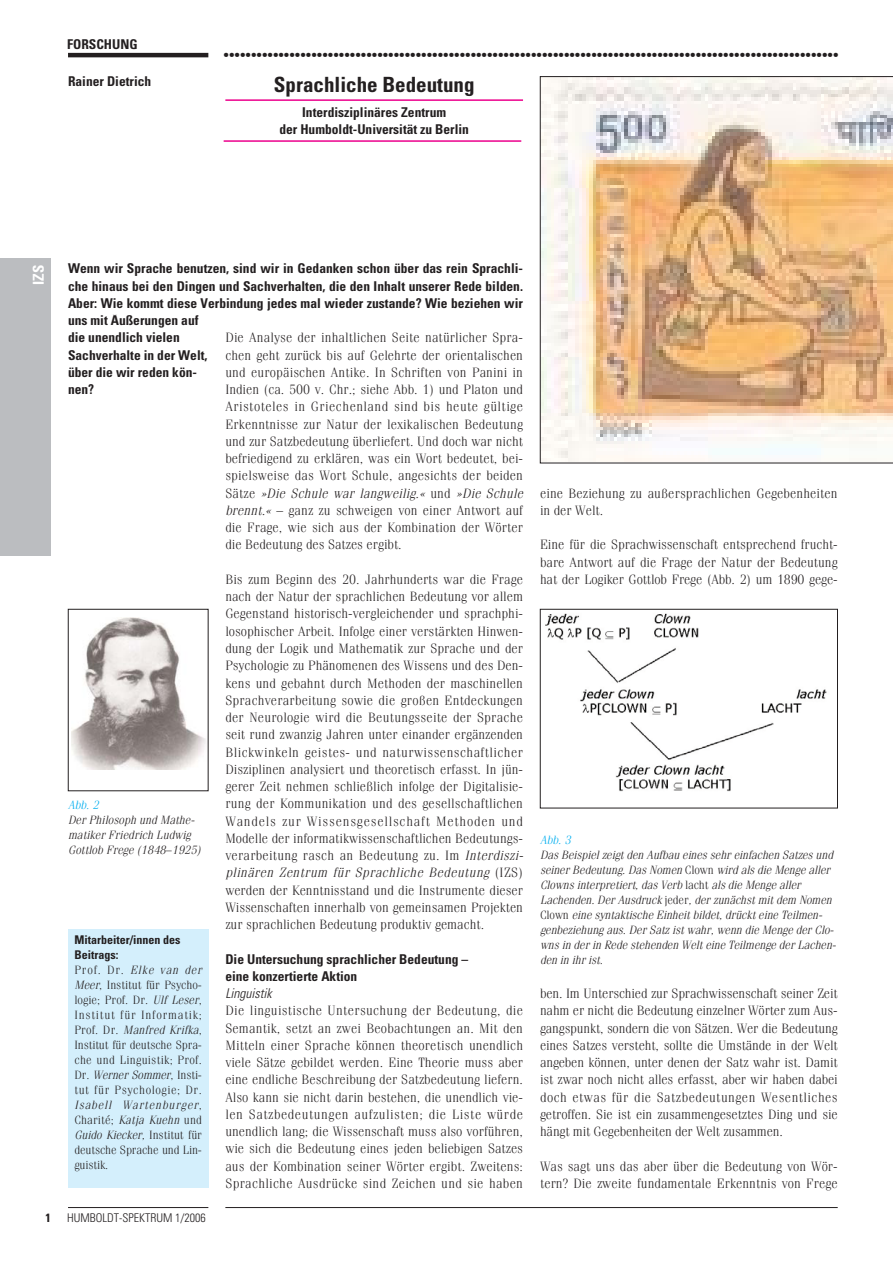
<style>
.page{position:relative;width:893px;height:1263px;background:#fff}
.page>*{position:absolute;margin:0;border:0;box-sizing:border-box;transform-origin:0 0}
.t1{font:700 condensed 21px "Univers";color:#231f20}
.t2{font:18px "Bahamas Heavy Plain";color:#231f20}
.t3{font:700 condensed 15px "Univers";color:#fff}
.t4{font:300 13.5px/17.2px "Fenice";color:#231f20}
.t5{font:700 condensed 13.5px/17.2px "Univers";color:#231f20}
.t6{font:italic 300 condensed 13.5px "Univers";color:#231f20}
.t7{font:italic 300 12px/15px "Fenice";letter-spacing:-.01em;color:#231f20}
.t8{font:300 12px/15px "Fenice";letter-spacing:.005em;color:#231f20}
.t9{font:700 condensed 12px/15px "Univers";color:#231f20}
.t10{font:300 condensed 12px "Univers";color:#231f20}
.t11{font:italic 300 12px "Fenice";color:#00aeef}
.s1{font-style:normal}
.s2{font-style:italic}
</style>
<div class="page">
<hr style="left:225px;top:1207px;width:613px;height:1px;background:#231f20">
<hr style="left:68px;top:1207px;width:140px;height:1px;background:#231f20">
<hr style="left:68px;top:53px;width:140px;height:4px;background:#231f20">
<div style="left:0;top:258px;width:51px;height:298px;background:#bbbdc0"></div>
<img style="left:540px;top:76px;width:353px;height:387px">
<hr style="left:225px;top:99px;width:298px;height:2px;background:#ec008c">
<hr style="left:224px;top:140px;width:297px;height:2px;background:#ec008c">
<img style="left:71px;top:617px;width:135px;height:153px">
<div style="left:68px;top:609px;width:140px;height:182px;border:1px solid #231f20"></div>
<img style="left:545px;top:613px;width:282px;height:179px">
<div style="left:540px;top:609px;width:298px;height:199px;border:1px solid #231f20"></div>
<div style="left:68px;top:929px;width:140px;height:259px;background:#d4effc"></div>
<p class="t5" style="left:67px;top:37px;width:72px">FORSCHUNG</p>
<h2 class="t2" style="left:224px;top:45px;width:616px">................................................................................................................</h2>
<p class="t5" style="left:68px;top:74px;width:85px">Rainer Dietrich</p>
<h1 class="t1" style="left:274px;top:76px;width:202px">Sprachliche Bedeutung</h1>
<p class="t5" style="left:279px;top:105px;width:191px;text-align:center">Interdisziplinäres Zentrum<br>der Humboldt-Universität zu Berlin</p>
<p class="t3" style="left:33px;top:285px;width:22px;rotate:-90deg">IZS</p>
<p class="t9" style="left:46px;top:1212px;width:7px">1</p>
<p class="t5" style="left:68px;top:261px;width:456px;text-align:justify">Wenn wir Sprache benutzen, sind wir in Gedanken schon über das rein Sprachli&shy;che hinaus bei den Dingen und Sachverhalten, die den Inhalt unserer Rede bilden.<br>Aber: Wie kommt diese Verbindung jedes mal wieder zustande? Wie beziehen wir</p>
<p class="t5" style="left:68px;top:313px;width:141px">uns mit Äußerungen auf die unendlich vielen<br>Sachverhalte in der Welt, über die wir reden kön&shy;nen?</p>
<p class="t11" style="left:68px;top:800px;width:34px">Abb. 2</p>
<p class="t7" style="left:68px;top:813px;width:136px">Der Philosoph und Mathe&shy;matiker Friedrich Ludwig<br>Gottlob Frege (1848<span class="s1">–</span> 1925)</p>
<p class="t9" style="left:74px;top:933px;width:107px">Mitarbeiter/innen des<br>Beitrags:</p>
<p class="t8" style="left:74px;top:963px;width:131px">Prof. Dr. <span class="s2">Elke van der<br>Meer</span>, Institut für Psycho&shy;logie; Prof. Dr. <span class="s2">Ulf Leser</span>,<br>Institut für Informatik;<br>Prof. Dr. <span class="s2">Manfred Krifka</span>,<br>Institut für deutsche Spra&shy;che und Linguistik; Prof.<br>D r . <span class="s2">Werner Sommer</span>, I n s t i - tut für Psychologie; Dr.<br><span class="s2">Isabell Wartenburger</span>,<br>Charité; <span class="s2">Katja Kuehn</span> und<br><span class="s2">Guido Kiecker,</span> Institut für deutsche Sprache und Lin&shy;guistik.</p>
<p class="t10" style="left:67px;top:1213px;width:140px">HUMBOLDT-SPEKTRUM 1/2006</p>
<p class="t4" style="left:225px;top:330px;width:302px">Die Analyse der inhaltlichen Seite natürlicher Spra&shy;chen geht zurück bis auf Gelehrte der orientalischen und europäischen Antike. In Schriften von Panini in Indien (ca. 500 v. Chr.; siehe Abb. 1) und Platon und Aristoteles in Griechenland sind bis heute gültige Erkenntnisse zur Natur der lexikalischen Bedeutung und zur Satzbedeutung überliefert. Und doch war nicht befriedigend zu erklären, was ein Wort bedeutet, bei&shy;spielsweise das Wort Schule, angesichts der beiden S ä t z e <span class="s2">»Die Schule war langweilig.«</span> u n d <span class="s2">»Die Schule brennt.«</span> – ganz zu schweigen von einer Antwort auf die Frage, wie sich aus der Kombination der Wörter die Bedeutung des Satzes ergibt.</p>
<p class="t4" style="left:225px;top:572px;width:302px">Bis zum Beginn des 20. Jahrhunderts war die Frage nach der Natur der sprachlichen Bedeutung vor allem Gegenstand historisch-vergleichender und sprachphi&shy;losophischer Arbeit. Infolge einer verstärkten Hinwen&shy;dung der Logik und Mathematik zur Sprache und der Psychologie zu Phänomenen des Wissens und des Den&shy;kens und gebahnt durch Methoden der maschinellen Sprachverarbeitung sowie die großen Entdeckungen der Neurologie wird die Beutungsseite der Sprache seit rund zwanzig Jahren unter einander ergänzenden Blickwinkeln geistes- und naturwissenschaftlicher Disziplinen analysiert und theoretisch erfasst. In jün&shy;gerer Zeit nehmen schließlich infolge der Digitalisie&shy;rung der Kommunikation und des gesellschaftlichen Wandels zur Wissensgesellschaft Methoden und Modelle der informatikwissenschaftlichen Bedeutungs&shy;verarbeitung rasch an Bedeutung zu. Im <span class="s2">Interdiszi&shy;plinären Zentrum für Sprachliche Bedeutung</span> ( I Z S ) werden der Kenntnisstand und die Instrumente dieser Wissenschaften innerhalb von gemeinsamen Projekten zur sprachlichen Bedeutung produktiv gemacht.</p>
<p class="t5" style="left:225px;top:951px;width:244px">Die Untersuchung sprachlicher Bedeutung – eine konzertierte Aktion</p>
<p class="t6" style="left:225px;top:988px;width:48px">Linguistik</p>
<p class="t4" style="left:225px;top:1003px;width:299px;text-align:justify">Die linguistische Untersuchung der Bedeutung, die Semantik, setzt an zwei Beobachtungen an. Mit den Mitteln einer Sprache können theoretisch unendlich viele Sätze gebildet werden. Eine Theorie muss aber eine endliche Beschreibung der Satzbedeutung liefern.<br>Also kann sie nicht darin bestehen, die unendlich vie&shy;len Satzbedeutungen aufzulisten; die Liste würde unendlich lang; die Wissenschaft muss also vorführen, wie sich die Bedeutung eines jeden beliebigen Satzes aus der Kombination seiner Wörter ergibt. Zweitens:<br>Sprachliche Ausdrücke sind Zeichen und sie haben</p>
<p class="t4" style="left:540px;top:486px;width:299px">eine Beziehung zu außersprachlichen Gegebenheiten in der Welt.</p>
<p class="t4" style="left:540px;top:537px;width:299px;text-align:justify">Eine für die Sprachwissenschaft entsprechend frucht&shy;bare Antwort auf die Frage der Natur der Bedeutung hat der Logiker Gottlob Frege (Abb. 2) um 1890 gege-</p>
<p class="t11" style="left:540px;top:835px;width:34px">Abb. 3</p>
<p class="t7" style="left:540px;top:848px;width:300px">Das Beispielzeigtden Aufbau eines sehr einfachen Satzes und seiner Bedeutung.Das Nomen <span class="s1">C l o w n</span> wird als die Menge aller Clowns interpretiert,das Verb <span class="s1">l a c h t</span> als die Menge aller Lachenden.Der Ausdruck <span class="s1">j e d e r</span> ,der zunächstmitdem Nomen <span class="s1">C l o w n</span> eine syntaktische Einheitbildet,drückteine Teilmen&shy;genbeziehung aus.Der Satz istwahr,wenn die Menge der Clo&shy;wns in der in Rede stehenden Welteine Teilmenge der Lachen&shy;den in ihr ist.</p>
<p class="t4" style="left:540px;top:986px;width:299px;text-align:justify">ben. Im Unterschied zur Sprachwissenschaft seiner Zeit nahm er nicht die Bedeutung einzelner Wörter zum Aus&shy;gangspunkt, sondern die von Sätzen. Wer die Bedeutung eines Satzes versteht, sollte die Umstände in der Welt angeben können, unter denen der Satz wahr ist. Damit ist zwar noch nicht alles erfasst, aber wir haben dabei doch etwas für die Satzbedeutungen Wesentliches getroffen. Sie ist ein zusammengesetztes Ding und sie hängt mit Gegebenheiten der Welt zusammen.</p>
<p class="t4" style="left:540px;top:1158px;width:299px">Was sagt uns das aber über die Bedeutung von Wör&shy;tern? Die zweite fundamentale Erkenntnis von Frege</p>
</div>
